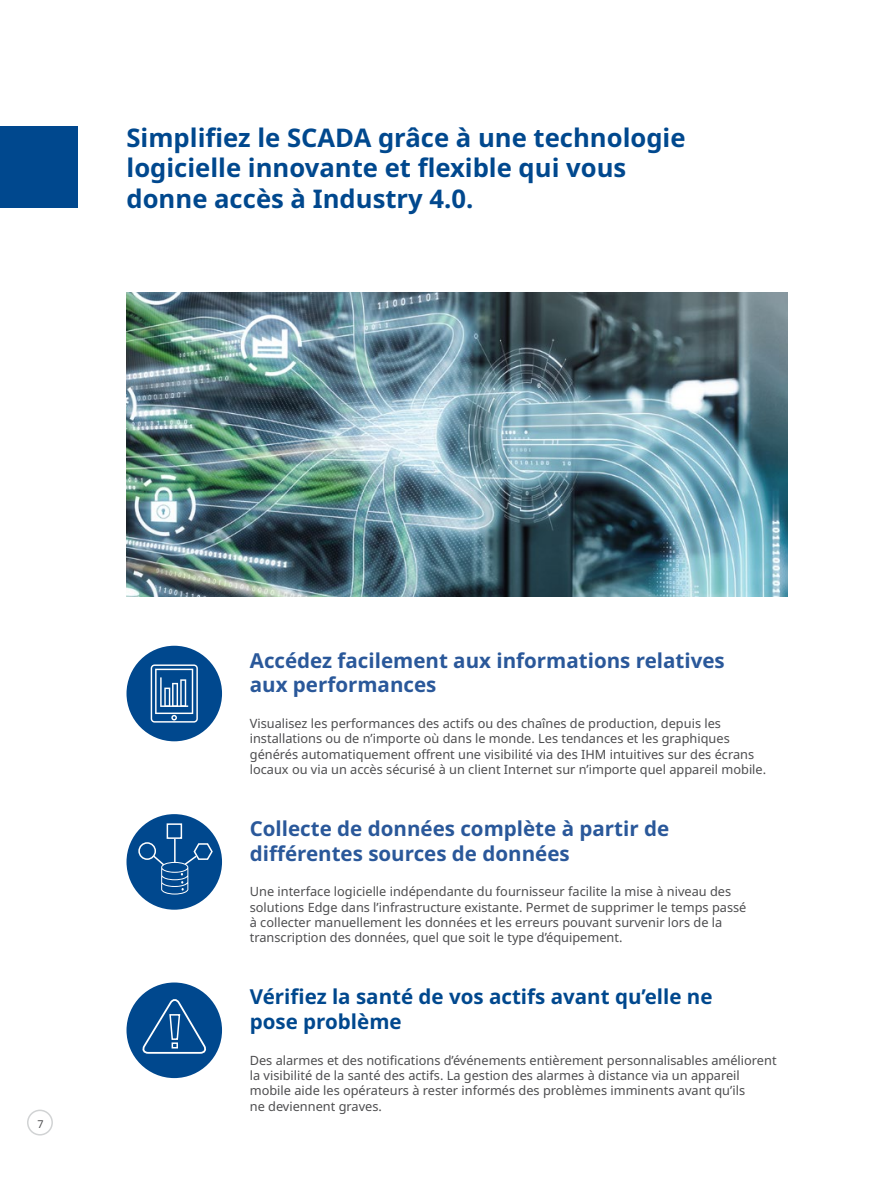
<style>
.page{position:relative;width:893px;height:1187px;background:#fff}
.page>*{position:absolute;margin:0;border:0;box-sizing:border-box;transform-origin:0 0}
.t1{font:700 25.65px/30.8px "Noto Sans";color:#00488e}
.t2{font:700 20.55px/24.6px "Noto Sans";color:#2a589a}
.t3{font:700 20.55px/24.6px "Noto Sans";color:#00488e}
.t4{font:12.75px/15.3px "Noto Sans";color:#4d4d4f}
.t5{font:10.8px "Noto Sans";color:#4d4d4f}
</style>
<div class="page">
<div style="left:27px;top:1109px;width:26px;height:26px;border:2px solid #d1d3d4;border-radius:50%"></div>
<div style="left:0;top:126px;width:77px;height:82px;background:#00488e"></div>
<img style="left:127px;top:292px;width:661px;height:304px">
<div style="left:127px;top:645px;width:95px;height:96px;background:#00488e;border-radius:50%"></div>
<svg style="left:151px;top:664px;width:47px;height:58px"></svg>
<div style="left:127px;top:982px;width:95px;height:95px;background:#00488e;border-radius:50%"></div>
<svg style="left:140px;top:996px;width:66px;height:58px"></svg>
<div style="left:127px;top:814px;width:95px;height:95px;background:#00488e;border-radius:50%"></div>
<div style="left:138px;top:842px;width:18px;height:17px;border:2px solid #fff;border-radius:50%"></div>
<div style="left:167px;top:823px;width:15px;height:15px;border:2px solid #fff"></div>
<hr style="left:174px;top:838px;width:2px;height:24px;background:#fff">
<svg style="left:152px;top:841px;width:62px;height:53px"></svg>
<p class="t1" style="left:127px;top:122px;width:561px">Simplifiez le SCADA grâce à une technologie logicielle innovante et flexible qui vous donne accès à Industry 4.0.</p>
<p class="t5" style="left:38px;top:1118px;width:8px">7</p>
<p class="t2" style="left:250px;top:648px;width:476px">Accédez facilement aux informations relatives aux performances</p>
<p class="t4" style="left:250px;top:715px;width:518px">Visualisez les performances des actifs ou des chaînes de production, depuis les installations ou de n’importe où dans le monde. Les tendances et les graphiques générés automatiquement offrent une visibilité via des IHM intuitives sur des écrans locaux ou via un accès sécurisé à un client Internet sur n’importe quel appareil mobile.</p>
<p class="t2" style="left:250px;top:816px;width:421px">Collecte de données complète à partir de différentes sources de données</p>
<p class="t4" style="left:250px;top:884px;width:498px">Une interface logicielle indépendante du fournisseur facilite la mise à niveau des solutions Edge dans l’infrastructure existante. Permet de supprimer le temps passé à collecter manuellement les données et les erreurs pouvant survenir lors de la transcription des données, quel que soit le type d’équipement.</p>
<p class="t3" style="left:250px;top:985px;width:464px">Vérifiez la santé de vos actifs avant qu’elle ne pose problème</p>
<p class="t4" style="left:250px;top:1052px;width:528px">Des alarmes et des notifications d’événements entièrement personnalisables améliorent la visibilité de la santé des actifs. La gestion des alarmes à distance via un appareil mobile aide les opérateurs à rester informés des problèmes imminents avant qu’ils<br>ne deviennent graves.</p>
</div>
